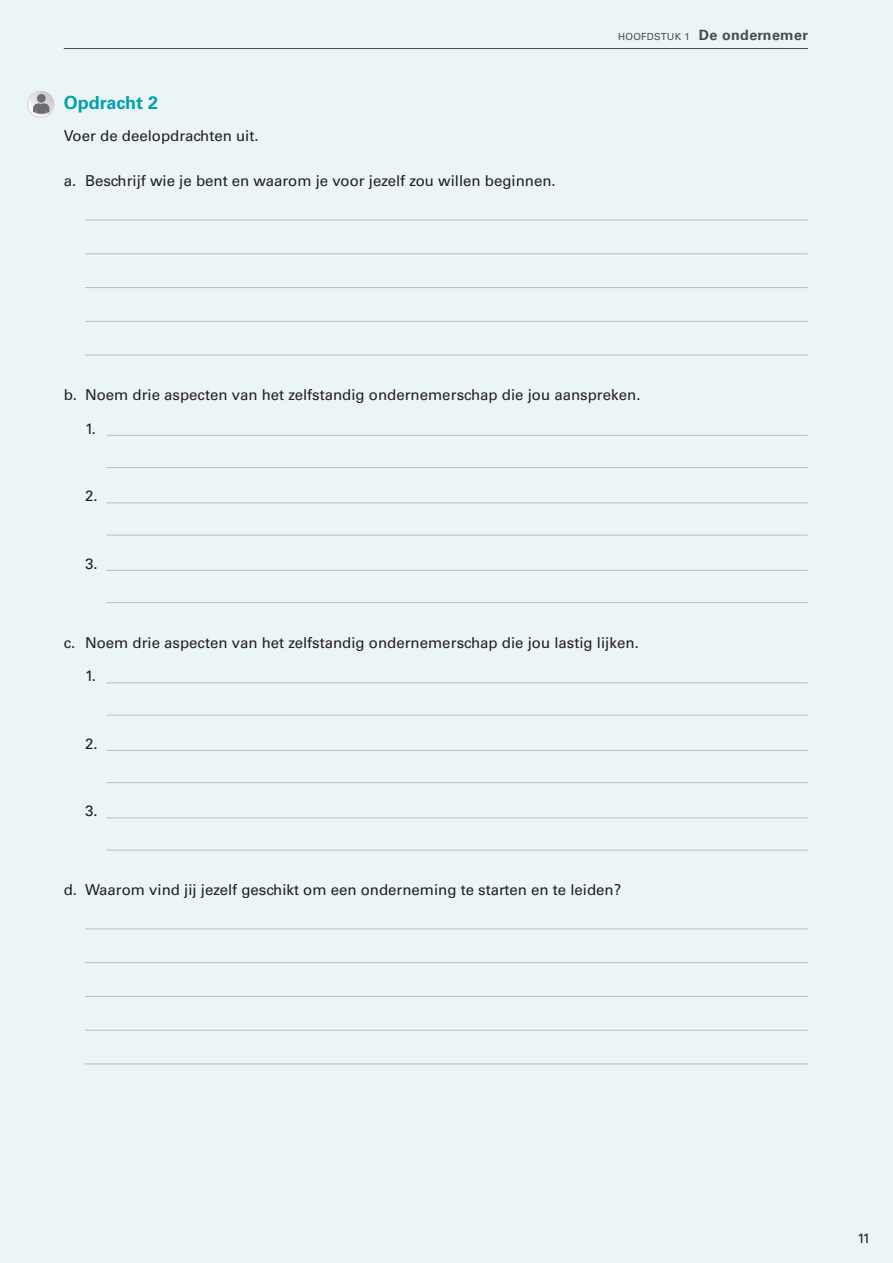
<style>
.page{position:relative;width:893px;height:1263px;background:#ebf4f6}
.page>*{position:absolute;margin:0;border:0;box-sizing:border-box;transform-origin:0 0}
.t1{font:700 18px "Univers LT Std";color:#03a1ac}
.t2{font:15px "Univers LT Std";color:#231f20}
.t3{font:700 14.25px "Univers LT Std";letter-spacing:.025em;color:#4b4c4d}
.t4{font:13.5px "Univers LT Std";color:#231f20}
.s1{font-weight:400;font-size:9.75px}
</style>
<div class="page">
<hr style="left:64px;top:48px;width:744px;height:1px;background:#4b4c4d">
<hr style="left:85px;top:220px;width:723px;height:1px;background:#bcbdc0">
<hr style="left:85px;top:253px;width:723px;height:1px;background:#bcbdc0">
<hr style="left:85px;top:287px;width:723px;height:1px;background:#bcbdc0">
<hr style="left:85px;top:321px;width:723px;height:1px;background:#bcbdc0">
<hr style="left:85px;top:355px;width:723px;height:1px;background:#bcbdc0">
<hr style="left:106px;top:435px;width:702px;height:1px;background:#bcbdc0">
<hr style="left:106px;top:467px;width:702px;height:1px;background:#bcbdc0">
<hr style="left:106px;top:502px;width:702px;height:1px;background:#bcbdc0">
<hr style="left:106px;top:535px;width:702px;height:1px;background:#bcbdc0">
<hr style="left:106px;top:570px;width:702px;height:1px;background:#bcbdc0">
<hr style="left:106px;top:602px;width:702px;height:1px;background:#bcbdc0">
<hr style="left:106px;top:682px;width:702px;height:1px;background:#bcbdc0">
<hr style="left:106px;top:715px;width:702px;height:1px;background:#bcbdc0">
<hr style="left:106px;top:750px;width:702px;height:1px;background:#bcbdc0">
<hr style="left:106px;top:782px;width:702px;height:1px;background:#bcbdc0">
<hr style="left:106px;top:817px;width:702px;height:1px;background:#bcbdc0">
<hr style="left:106px;top:850px;width:702px;height:1px;background:#bcbdc0">
<hr style="left:85px;top:928px;width:723px;height:1px;background:#bcbdc0">
<hr style="left:85px;top:962px;width:723px;height:1px;background:#bcbdc0">
<hr style="left:85px;top:996px;width:723px;height:1px;background:#bcbdc0">
<hr style="left:85px;top:1030px;width:723px;height:1px;background:#bcbdc0">
<hr style="left:85px;top:1063px;width:723px;height:1px;background:#bcbdc0">
<svg style="left:27px;top:90px;width:28px;height:28px"></svg>
<svg style="left:28px;top:91px;width:26px;height:26px"></svg>
<p class="t1" style="left:64px;top:92px;width:96px">Opdracht 2</p>
<p class="t2" style="left:64px;top:127px;width:196px">Voer de deelopdrachten uit.</p>
<p class="t2" style="left:64px;top:172px;width:493px">a. Beschrijf wie je bent en waarom je voor jezelf zou willen beginnen.</p>
<p class="t3" style="left:618px;top:27px;width:191px"><span class="s1">HOOFDSTUK 1</span> De ondernemer</p>
<p class="t2" style="left:64px;top:386px;width:578px">b. Noem drie aspecten van het zelfstandig ondernemerschap die jou aanspreken.</p>
<p class="t2" style="left:85px;top:420px;width:13px">1.</p>
<p class="t2" style="left:85px;top:487px;width:14px">2.</p>
<p class="t2" style="left:85px;top:555px;width:14px">3.</p>
<p class="t2" style="left:64px;top:633px;width:577px">c. Noem drie aspecten van het zelfstandig ondernemerschap die jou lastig lijken.</p>
<p class="t2" style="left:85px;top:667px;width:13px">1.</p>
<p class="t2" style="left:85px;top:735px;width:14px">2.</p>
<p class="t2" style="left:85px;top:802px;width:14px">3.</p>
<p class="t2" style="left:64px;top:881px;width:559px">d. Waarom vind jij jezelf geschikt om een onderneming te starten en te leiden?</p>
<p class="t4" style="left:857px;top:1230px;width:15px">11</p>
</div>
